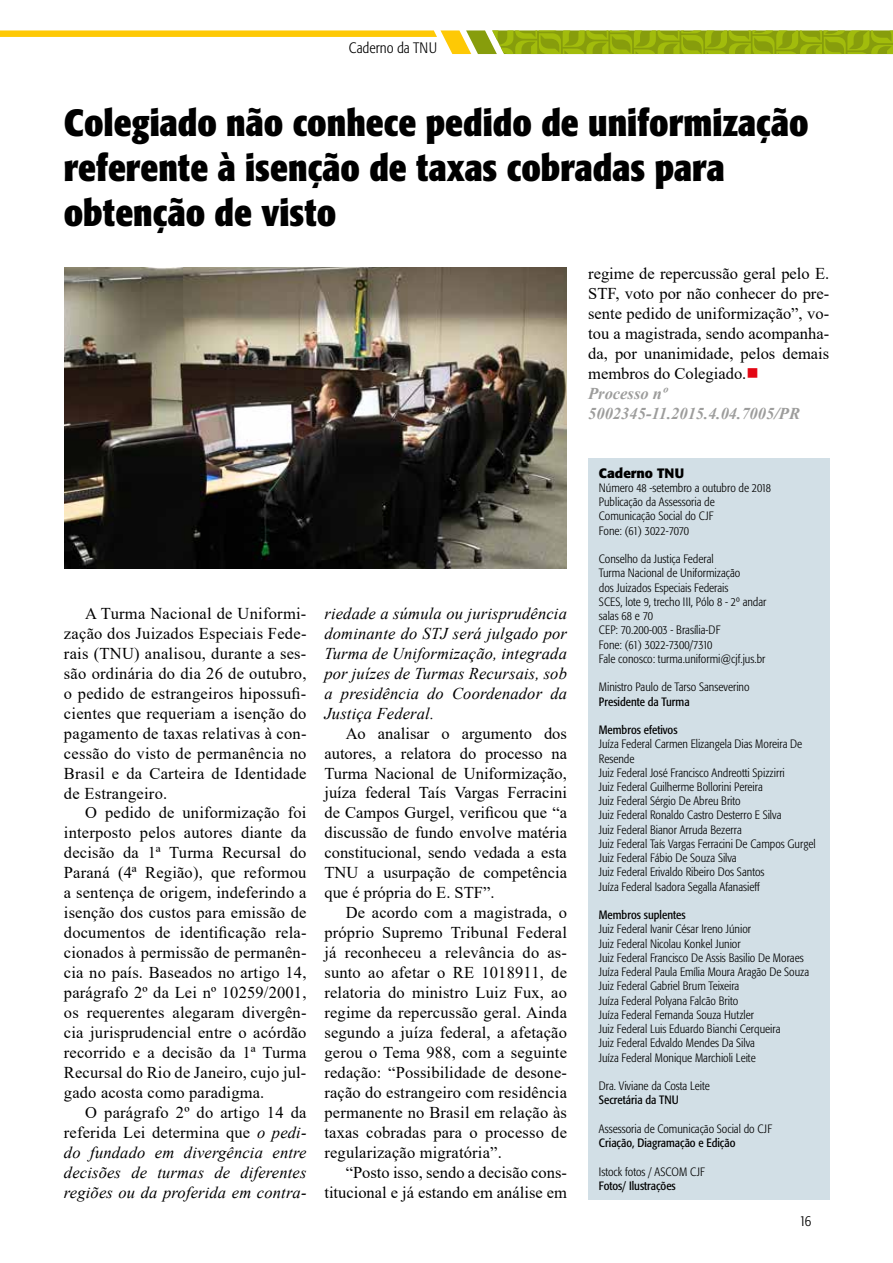
<style>
.page{position:relative;width:893px;height:1263px;background:#fff}
.page>*{position:absolute;margin:0;border:0;box-sizing:border-box;transform-origin:0 0}
.t1{font:700 condensed 37.5px/45px "Formata";color:#000}
.t2{font:16.5px/20px "Times New Roman";color:#000;text-align:justify}
.t3{font:italic 16.5px/20px "Times New Roman";letter-spacing:.01em;color:#000;text-align:justify}
.t4{font:300 condensed 15px "Formata";color:#000}
.t5{font:700 13.5px "Formata";color:#000}
.t6{font:300 condensed 12px/14.2px "Formata";color:#000}
.t7{font:condensed 12px "Formata";color:#000}
.s1{font-style:normal}
.s2{color:#e30613}
.s3{font-weight:700;font-style:italic;color:#9d9d9c}
</style>
<div class="page">
<svg style="left:0;top:30px;width:893px;height:24px"></svg>
<img style="left:64px;top:268px;width:503px;height:301px">
<div style="left:588px;top:458px;width:241px;height:741px;background:#d2dfe6"></div>
<p class="t4" style="left:349px;top:39px;width:90px">Caderno da TNU</p>
<h1 class="t1" style="left:64px;top:100px;width:746px">Colegiado não conhece pedido de uniformização referente à isenção de taxas cobradas para obtenção de visto</h1>
<p class="t2" style="left:64px;top:603px;width:244px;text-indent:21px">A Turma Nacional de Uniformi&shy;zação dos Juizados Especiais Fede&shy;rais (TNU) analisou, durante a ses&shy;são ordinária do dia 26 de outubro, o pedido de estrangeiros hipossufi&shy;cientes que requeriam a isenção do pagamento de taxas relativas à con&shy;cessão do visto de permanência no Brasil e da Carteira de Identidade de Estrangeiro.</p>
<p class="t2" style="left:64px;top:802px;width:244px;text-indent:21px">O pedido de uniformização foi interposto pelos autores diante da decisão da 1ª Turma Recursal do Paraná (4ª Região), que reformou a sentença de origem, indeferindo a isenção dos custos para emissão de documentos de identificação rela&shy;cionados à permissão de permanên&shy;cia no país. Baseados no artigo 14, parágrafo 2º da Lei nº 10259/2001, os requerentes alegaram divergên&shy;cia jurisprudencial entre o acórdão recorrido e a decisão da 1ª Turma Recursal do Rio de Janeiro, cujo jul&shy;gado acosta como paradigma.</p>
<p class="t3" style="left:64px;top:1102px;width:244px;text-indent:21px"><span class="s1">O parágrafo 2º do artigo 14 da referida Lei determina que</span> o pedi&shy;do fundado em divergência entre decisões de turmas de diferentes regiões ou da proferida em contra-</p>
<p class="t3" style="left:324px;top:603px;width:244px">riedade a súmula ou jurisprudência dominante do STJ será julgado por Turma de Uniformização, integrada por juízes de Turmas Recursais, sob a presidência do Coordenador da Justiça Federal.</p>
<p class="t2" style="left:324px;top:723px;width:244px;text-indent:21px">Ao analisar o argumento dos autores, a relatora do processo na Turma Nacional de Uniformização, juíza federal Taís Vargas Ferracini de Campos Gurgel, verificou que “a discussão de fundo envolve matéria constitucional, sendo vedada a esta TNU a usurpação de competência que é própria do E. STF”.</p>
<p class="t2" style="left:324px;top:902px;width:244px;text-indent:21px">De acordo com a magistrada, o próprio Supremo Tribunal Federal já reconheceu a relevância do as&shy;sunto ao afetar o RE 1018911, de relatoria do ministro Luiz Fux, ao regime da repercussão geral. Ainda segundo a juíza federal, a afetação gerou o Tema 988, com a seguinte redação: “Possibilidade de desone&shy;ração do estrangeiro com residência permanente no Brasil em relação às taxas cobradas para o processo de regularização migratória”.</p>
<p class="t2" style="left:324px;top:1161px;width:244px;text-align:right">“Posto isso, sendo a decisão cons&shy;titucional e já estando em análise em</p>
<p class="t2" style="left:588px;top:263px;width:242px;text-align:left">regime de repercussão geral pelo E.<br>STF, voto por não conhecer do pre&shy;sente pedido de uniformização”, vo&shy;tou a magistrada, sendo acompanha&shy;da, por unanimidade, pelos demais membros do Colegiado.<span class="s2">■<br></span><span class="s3">Processo nº<br>5002345-11.2015.4.04.7005/PR</span></p>
<p class="t5" style="left:599px;top:464px;width:87px">Caderno TNU</p>
<p class="t6" style="left:599px;top:481px;width:174px">Número 48 -setembro a outubro de 2018<br>Publicação da Assessoria de<br>Comunicação Social do CJF<br>Fone: (61) 3022-7070</p>
<p class="t6" style="left:599px;top:552px;width:169px">Conselho da Justiça Federal<br>Turma Nacional de Uniformização<br>dos Juizados Especiais Federais<br>SCES, lote 9, trecho III, Pólo 8 - 2º andar salas 68 e 70<br>CEP: 70.200-003 - Brasília-DF<br>Fone: (61) 3022-7300/7310<br>Fale conosco: turma.uniformi@cjf.jus.br</p>
<p class="t6" style="left:599px;top:680px;width:152px">Ministro Paulo de Tarso Sanseverino</p>
<p class="t7" style="left:599px;top:694px;width:92px">Presidente da Turma</p>
<p class="t7" style="left:599px;top:723px;width:80px">Membros efetivos</p>
<p class="t6" style="left:599px;top:737px;width:218px">Juíza Federal Carmen Elizangela Dias Moreira De Resende<br>Juiz Federal José Francisco Andreotti Spizzirri<br>Juiz Federal Guilherme Bollorini Pereira<br>Juiz Federal Sérgio De Abreu Brito<br>Juiz Federal Ronaldo Castro Desterro E Silva<br>Juiz Federal Bianor Arruda Bezerra<br>Juiz Federal Taís Vargas Ferracini De Campos Gurgel Juiz Federal Fábio De Souza Silva<br>Juiz Federal Erivaldo Ribeiro Dos Santos<br>Juíza Federal Isadora Segalla Afanasieff</p>
<p class="t7" style="left:599px;top:908px;width:88px">Membros suplentes</p>
<p class="t6" style="left:599px;top:922px;width:212px">Juiz Federal Ivanir César Ireno Júnior<br>Juiz Federal Nicolau Konkel Junior<br>Juiz Federal Francisco De Assis Basilio De Moraes Juíza Federal Paula Emília Moura Aragão De Souza Juiz Federal Gabriel Brum Teixeira<br>Juíza Federal Polyana Falcão Brito<br>Juíza Federal Fernanda Souza Hutzler<br>Juiz Federal Luis Eduardo Bianchi Cerqueira<br>Juiz Federal Edvaldo Mendes Da Silva<br>Juíza Federal Monique Marchioli Leite</p>
<p class="t6" style="left:599px;top:1079px;width:112px">Dra. Viviane da Costa Leite</p>
<p class="t7" style="left:599px;top:1093px;width:81px">Secretária da TNU</p>
<p class="t6" style="left:599px;top:1122px;width:175px">Assessoria de Comunicação Social do CJF</p>
<p class="t7" style="left:599px;top:1136px;width:138px">Criação, Diagramação e Edição</p>
<p class="t6" style="left:599px;top:1164px;width:108px">Istock fotos / ASCOM CJF</p>
<p class="t7" style="left:599px;top:1179px;width:79px">Fotos/ Ilustrações</p>
<p class="t4" style="left:799px;top:1212px;width:13px">16</p>
</div>
